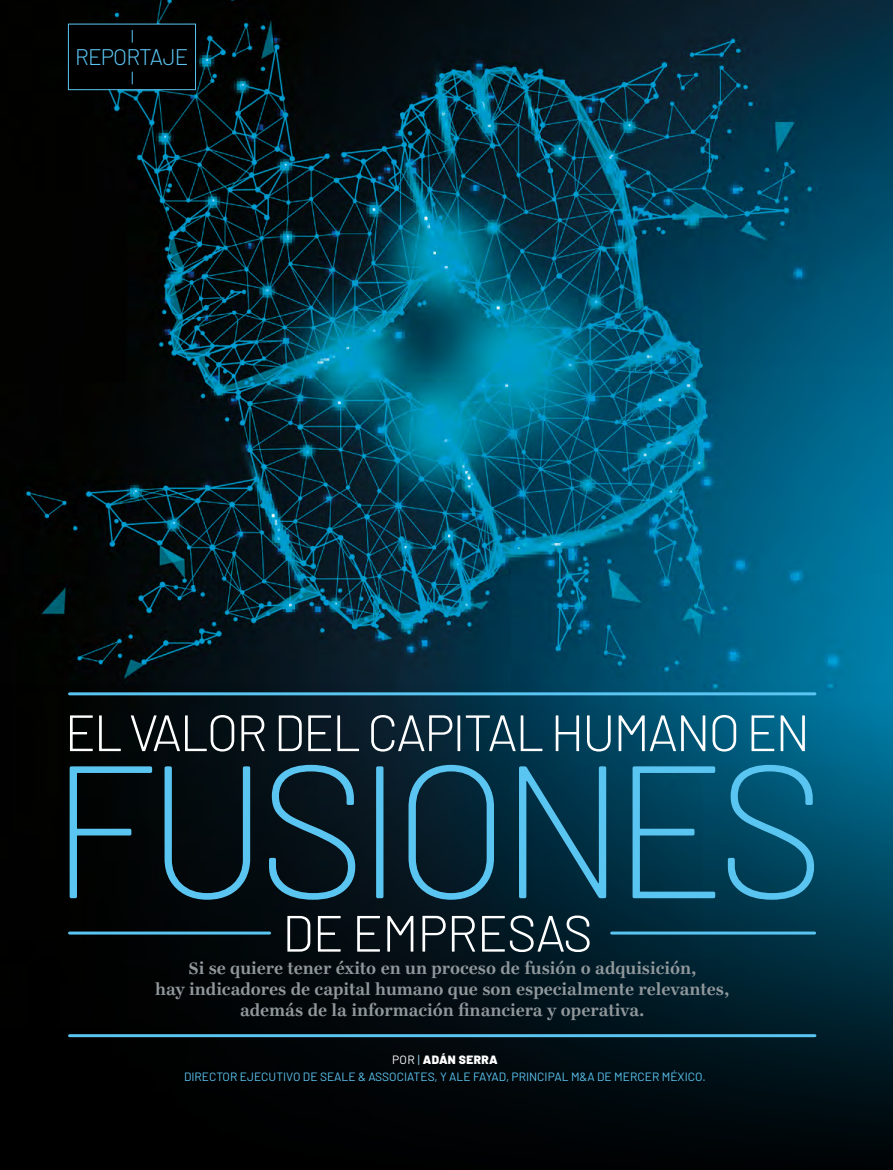
<style>
.page{position:relative;width:893px;height:1170px;background:#fff}
.page>*{position:absolute;margin:0;border:0;box-sizing:border-box;transform-origin:0 0}
.t1{font:200 188.25px "Barlow";letter-spacing:-.06em;color:#5bc5f2}
.t2{font:300 51px "Barlow";letter-spacing:-.04em;color:#fff}
.t3{font:300 51px "Barlow";letter-spacing:-.02em;color:#fff}
.t4{font:300 22.5px "Barlow";letter-spacing:-.04em;color:#5bc5f2}
.t5{font:700 18px/21px "Ingeborg";color:#91989c;text-align:center}
.t6{font:12px/16.5px "Barlow";color:#5bc5f2;text-align:center}
.s1{color:#fff}
.s2{color:#9cd7f7}
.s3{font-weight:900;color:#fff}
</style>
<div class="page">
<img style="left:0;top:0;width:893px;height:684px">
<svg style="left:0;top:684px;width:893px;height:485px;background:#011923"></svg>
<hr style="left:70px;top:931px;width:200px;height:3px;background:#5bc5f2">
<hr style="left:612px;top:931px;width:203px;height:3px;background:#5bc5f2">
<hr style="left:70px;top:1034px;width:745px;height:3px;background:#5bc5f2">
<hr style="left:70px;top:692px;width:745px;height:3px;background:#5bc5f2">
<div style="left:68px;top:24px;width:128px;height:66px;background:#000;border:1px solid #5bc5f2"></div>
<svg style="left:132px;top:72px;width:1px;height:12px"></svg>
<svg style="left:132px;top:30px;width:1px;height:12px"></svg>
<p class="t4" style="left:75px;top:41px;width:115px">REPORTAJE</p>
<h2 class="t2" style="left:65px;top:696px;width:747px">EL VALOR DEL CAPITAL HUMANO EN</h2>
<h1 class="t1" style="left:49px;top:695px;width:778px">FUSIONES</h1>
<h2 class="t3" style="left:282px;top:896px;width:312px">DE EMPRESAS</h2>
<p class="t5" style="left:155px;top:957px;width:576px">Si se quiere tener éxito en un proceso de fusión o adquisición,<br>hay indicadores de capital humano que son especialmente relevantes, además de la información financiera y operativa.</p>
<p class="t6" style="left:184px;top:1050px;width:523px"><span class="s1">POR</span> <span class="s2">|</span> <span class="s3">ADÁN SERRA<br></span>DIRECTOR EJECUTIVO DE SEALE &amp; ASSOCIATES, Y ALE FAYAD, PRINCIPAL M&amp;A DE MERCER MÉXICO.</p>
</div>
